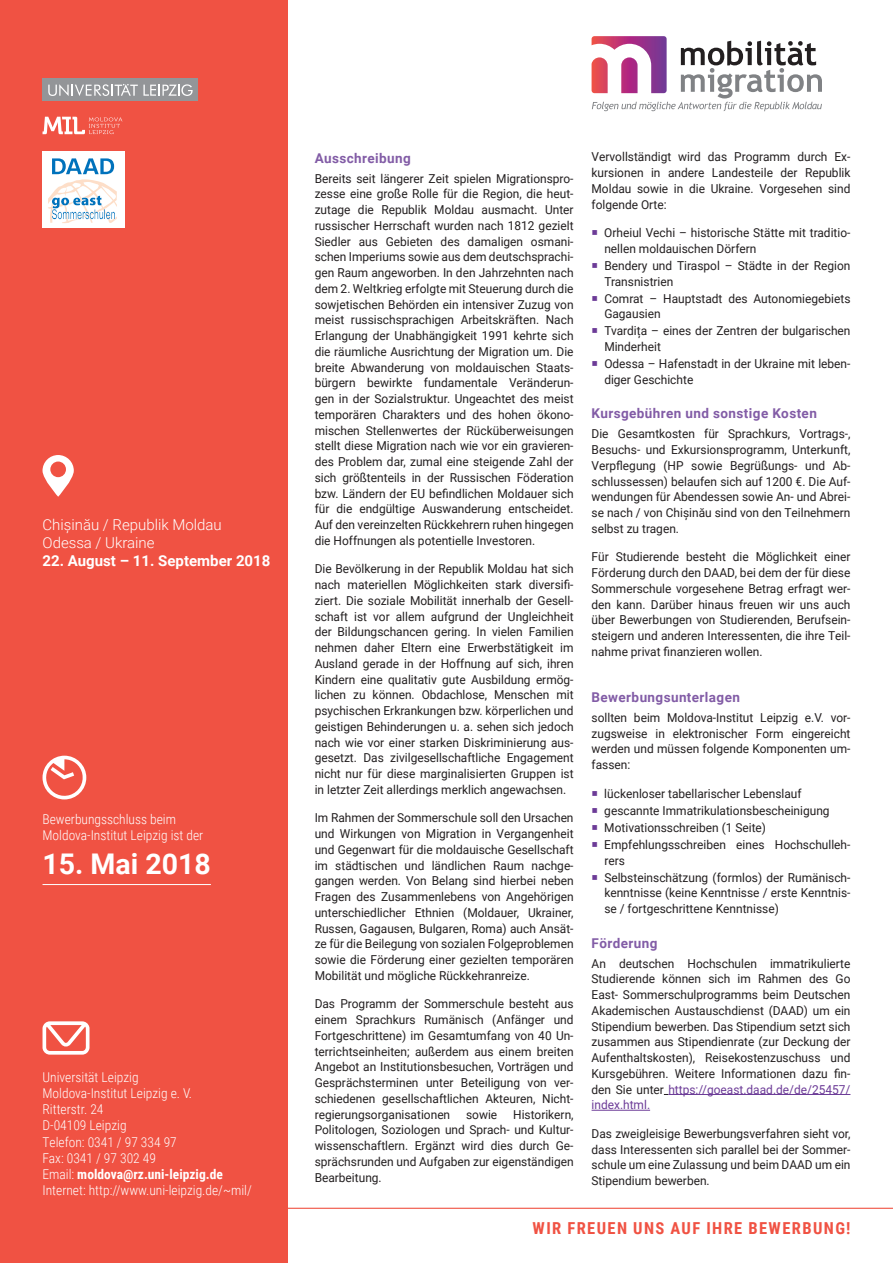
<style>
.page{position:relative;width:893px;height:1263px;background:#fff}
.page>*{position:absolute;margin:0;border:0;box-sizing:border-box;transform-origin:0 0}
.t1{font:700 28.5px "Roboto";color:#fff}
.t2{font:700 16.5px "Roboto Condensed";letter-spacing:.085em;color:#f05243}
.t3{font:300 15px/18px "Roboto";color:#fff}
.t4{font:700 15px "Roboto";color:#fff}
.t5{font:300 13.5px/16.2px "Roboto Condensed";color:#fff}
.t6{font:700 13.5px "Roboto";letter-spacing:.03em;color:#825ca6}
.t7{font:12.3px/15.8px "Roboto";color:#231f20;text-align:justify}
.s1{font-weight:700}
.s2{color:#6c3b97}
</style>
<div class="page">
<div style="left:0;top:0;width:287px;height:1263px;background:#f05243"></div>
<hr style="left:43px;top:884px;width:168px;height:1px;background:#fff">
<hr style="left:668px;top:1094px;width:182px;height:1px;background:#6c3b97">
<hr style="left:592px;top:1110px;width:58px;height:1px;background:#6c3b97">
<svg style="left:43px;top:455px;width:31px;height:42px"></svg>
<svg style="left:43px;top:756px;width:43px;height:43px"></svg>
<svg style="left:43px;top:1021px;width:47px;height:34px"></svg>
<hr style="left:282px;top:1208px;width:611px;height:1px;background:#f05243">
<svg style="left:43px;top:117px;width:79px;height:17px"></svg>
<div style="left:43px;top:79px;width:155px;height:22px;background:#939598"></div>
<svg style="left:48px;top:84px;width:145px;height:12px"></svg>
<div style="left:43px;top:151px;width:82px;height:77px;background:#fff"></div>
<svg style="left:48px;top:158px;width:69px;height:65px"></svg>
<svg style="left:592px;top:36px;width:230px;height:75px"></svg>
<p class="t3" style="left:43px;top:515px;width:181px">Chișinău / Republik Moldau<br>Odessa / Ukraine</p>
<p class="t4" style="left:43px;top:550px;width:229px">22. August – 11. September 2018</p>
<p class="t5" style="left:43px;top:810px;width:162px">Bewerbungsschluss beim<br>Moldova-Institut Leipzig ist der</p>
<h1 class="t1" style="left:43px;top:844px;width:170px">15. Mai 2018</h1>
<p class="t5" style="left:43px;top:1068px;width:211px">Universität Leipzig<br>Moldova-Institut Leipzig e. V.<br>Ritterstr. 24<br>D-04109 Leipzig<br>Telefon: 0341 / 97 334 97<br>Fax: 0341 / 97 302 49<br>Email: <span class="s1">moldova@rz.uni-leipzig.de<br></span>Internet: http://www.uni-leipzig.de/~mil/</p>
<p class="t6" style="left:315px;top:148px;width:98px">Ausschreibung</p>
<p class="t7" style="left:315px;top:170px;width:260px">Bereits seit längerer Zeit spielen Migrationspro&shy;zesse eine große Rolle für die Region, die heut&shy;zutage die Republik Moldau ausmacht. Unter russischer Herrschaft wurden nach 1812 gezielt Siedler aus Gebieten des damaligen osmani&shy;schen Imperiums sowie aus dem deutschsprachi&shy;gen Raum angeworben. In den Jahrzehnten nach dem 2. Weltkrieg erfolgte mit Steuerung durch die sowjetischen Behörden ein intensiver Zuzug von meist russischsprachigen Arbeitskräften. Nach Erlangung der Unabhängigkeit 1991 kehrte sich die räumliche Ausrichtung der Migration um. Die breite Abwanderung von moldauischen Staats&shy;bürgern bewirkte fundamentale Veränderun&shy;gen in der Sozialstruktur. Ungeachtet des meist temporären Charakters und des hohen ökono&shy;mischen Stellenwertes der Rücküberweisungen stellt diese Migration nach wie vor ein gravieren&shy;des Problem dar, zumal eine steigende Zahl der sich größtenteils in der Russischen Föderation bzw. Ländern der EU befindlichen Moldauer sich für die endgültige Auswanderung entscheidet.<br>Auf den vereinzelten Rückkehrern ruhen hingegen die Hoffnungen als potentielle Investoren.</p>
<p class="t7" style="left:315px;top:561px;width:260px">Die Bevölkerung in der Republik Moldau hat sich nach materiellen Möglichkeiten stark diversifi&shy;ziert. Die soziale Mobilität innerhalb der Gesell&shy;schaft ist vor allem aufgrund der Ungleichheit der Bildungschancen gering. In vielen Familien nehmen daher Eltern eine Erwerbstätigkeit im Ausland gerade in der Hoffnung auf sich, ihren Kindern eine qualitativ gute Ausbildung ermög&shy;lichen zu können. Obdachlose, Menschen mit psychischen Erkrankungen bzw. körperlichen und geistigen Behinderungen u. a. sehen sich jedoch nach wie vor einer starken Diskriminierung aus&shy;gesetzt. Das zivilgesellschaftliche Engagement nicht nur für diese marginalisierten Gruppen ist in letzter Zeit allerdings merklich angewachsen.</p>
<p class="t7" style="left:315px;top:810px;width:260px">Im Rahmen der Sommerschule soll den Ursachen und Wirkungen von Migration in Vergangenheit und Gegenwart für die moldauische Gesellschaft im städtischen und ländlichen Raum nachge&shy;gangen werden. Von Belang sind hierbei neben Fragen des Zusammenlebens von Angehörigen unterschiedlicher Ethnien (Moldauer, Ukrainer, Russen, Gagausen, Bulgaren, Roma) auch Ansät&shy;ze für die Beilegung von sozialen Folgeproblemen sowie die Förderung einer gezielten temporären Mobilität und mögliche Rückkehranreize.</p>
<p class="t7" style="left:315px;top:996px;width:260px">Das Programm der Sommerschule besteht aus einem Sprachkurs Rumänisch (Anfänger und Fortgeschrittene) im Gesamtumfang von 40 Un&shy;terrichtseinheiten; außerdem aus einem breiten Angebot an Institutionsbesuchen, Vorträgen und Gesprächsterminen unter Beteiligung von ver&shy;schiedenen gesellschaftlichen Akteuren, Nicht&shy;regierungsorganisationen</p>
<p class="t7" style="left:315px;top:1106px;width:260px;text-indent:198px">Historikern, Politologen, Soziologen und Sprach- und Kultur&shy;wissenschaftlern. Ergänzt wird dies durch Ge&shy;sprächsrunden und Aufgaben zur eigenständigen Bearbeitung.</p>
<p class="t7" style="left:466px;top:1106px;width:33px">sowie</p>
<p class="t7" style="left:592px;top:149px;width:260px">Vervollständigt wird das Programm durch Ex&shy;kursionen in andere Landesteile der Republik Moldau sowie in die Ukraine. Vorgesehen sind folgende Orte:</p>
<p class="t7" style="left:604px;top:224px;width:248px">Orheiul Vechi – historische Stätte mit traditio&shy;nellen moldauischen Dörfern</p>
<p class="t7" style="left:604px;top:257px;width:248px">Bendery und Tiraspol – Städte in der Region<br>Transnistrien</p>
<p class="t7" style="left:604px;top:290px;width:248px">Comrat – Hauptstadt des Autonomiegebiets<br>Gagausien</p>
<p class="t7" style="left:604px;top:323px;width:248px">Tvardița – eines der Zentren der bulgarischen<br>Minderheit</p>
<p class="t7" style="left:604px;top:355px;width:248px">Odessa – Hafenstadt in der Ukraine mit leben&shy;diger Geschichte</p>
<p class="t6" style="left:592px;top:404px;width:227px">Kursgebühren und sonstige Kosten</p>
<p class="t7" style="left:592px;top:426px;width:260px">Die Gesamtkosten für Sprachkurs, Vortrags-, Besuchs- und Exkursionsprogramm, Unterkunft, Verpflegung (HP sowie Begrüßungs- und Ab&shy;schlussessen) belaufen sich auf 1200 €. Die Auf&shy;wendungen für Abendessen sowie An- und Abrei&shy;se nach / von Chișinău sind von den Teilnehmern selbst zu tragen.</p>
<p class="t7" style="left:592px;top:549px;width:260px">Für Studierende besteht die Möglichkeit einer Förderung durch den DAAD, bei dem der für diese Sommerschule vorgesehene Betrag erfragt wer&shy;den kann. Darüber hinaus freuen wir uns auch über Bewerbungen von Studierenden, Berufsein&shy;steigern und anderen Interessenten, die ihre Teil&shy;nahme privat finanzieren wollen.</p>
<p class="t6" style="left:592px;top:688px;width:150px">Bewerbungsunterlagen</p>
<p class="t7" style="left:592px;top:709px;width:260px">sollten beim Moldova-Institut Leipzig e.V. vor&shy;zugsweise in elektronischer Form eingereicht werden und müssen folgende Komponenten um&shy;fassen:</p>
<p class="t7" style="left:604px;top:784px;width:248px;line-height:17px;text-align:left">lückenloser tabellarischer Lebenslauf gescannte Immatrikulationsbescheinigung Motivationsschreiben (1 Seite)<br>Empfehlungsschreiben eines Hochschulleh-</p>
<p class="t7" style="left:604px;top:851px;width:248px;line-height:17px">rers<br>Selbsteinschätzung (formlos) der Rumänisch-</p>
<p class="t7" style="left:604px;top:885px;width:248px">kenntnisse (keine Kenntnisse / erste Kenntnis&shy;se / fortgeschrittene Kenntnisse)</p>
<p class="t6" style="left:592px;top:933px;width:67px">Förderung</p>
<p class="t7" style="left:592px;top:955px;width:260px">An deutschen Hochschulen immatrikulierte Studierende können sich im Rahmen des Go East- Sommerschulprogramms beim Deutschen Akademischen Austauschdienst (DAAD) um ein Stipendium bewerben. Das Stipendium setzt sich zusammen aus Stipendienrate (zur Deckung der Aufenthaltskosten), Reisekostenzuschuss und Kursgebühren. Weitere Informationen dazu fin&shy;den Sie unter <span class="s2">https://goeast.daad.de/de/25457/ index.html.</span></p>
<p class="t7" style="left:592px;top:1125px;width:260px">Das zweigleisige Bewerbungsverfahren sieht vor, dass Interessenten sich parallel bei der Sommer&shy;schule um eine Zulassung und beim DAAD um ein Stipendium bewerben.</p>
<h2 class="t2" style="left:533px;top:1216px;width:319px">WIR FREUEN UNS AUF IHRE BEWERBUNG!</h2>
</div>
